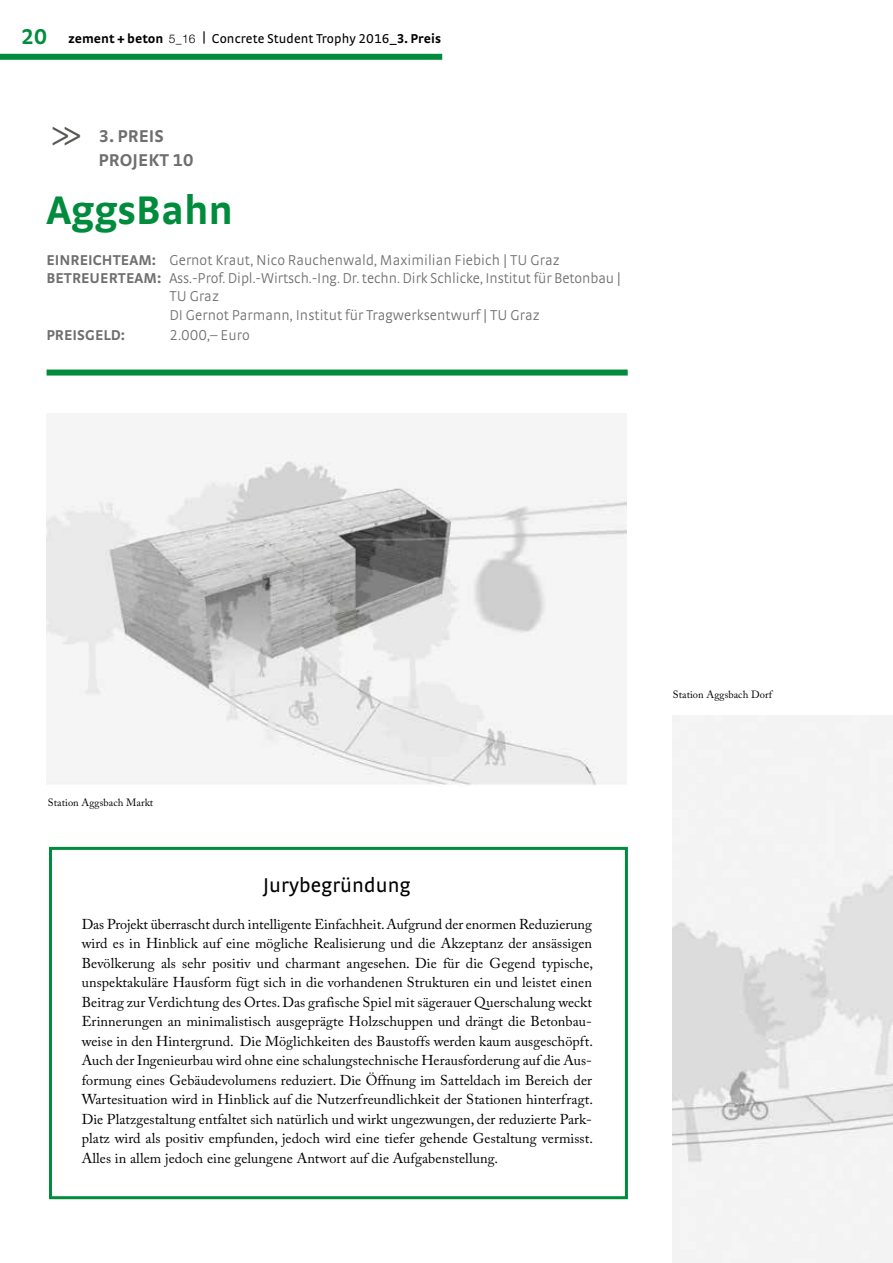
<style>
.page{position:relative;width:893px;height:1263px;background:#fff}
.page>*{position:absolute;margin:0;border:0;box-sizing:border-box;transform-origin:0 0}
.t1{font:700 42px "Strada TF";color:#008c3c}
.t2{font:36px "Helvetica Neue LT";color:#575756;scale:.83 1}
.t3{font:700 22.5px "Strada TF";color:#008c3c}
.t4{font:21px "Strada TF";letter-spacing:.005em;color:#000}
.t5{font:700 18px/23.7px "Strada TF";letter-spacing:.005em;color:#706f6f}
.t6{font:300 15px "Strada TF";letter-spacing:.005em;color:#706f6f}
.t7{font:700 15px "Strada TF";letter-spacing:.005em;color:#706f6f}
.t8{font:14.25px/19.5px "Adobe Caslon Pro";letter-spacing:.005em;color:#000;text-align:justify}
.t9{font:13.5px "Strada TF";letter-spacing:.005em;color:#000}
.t10{font:700 13.5px "Strada";color:#000}
.t11{font:10.5px "Adobe Caslon Pro";letter-spacing:.005em;color:#000}
.s1{font-weight:700}
.s2{font-family:"Helvetica Neue LT";font-weight:300;font-size:12px}
</style>
<div class="page">
<div style="left:0;top:54px;width:442px;height:6px;background:#008c3c"></div>
<div style="left:49px;top:847px;width:579px;height:352px;border:3px solid #008c3c"></div>
<div style="left:47px;top:369px;width:581px;height:6px;background:#008c3c"></div>
<img style="left:673px;top:716px;width:220px;height:547px">
<img style="left:47px;top:454px;width:579px;height:332px">
<h3 class="t3" style="left:21px;top:23px;width:27px">20</h3>
<p class="t9" style="left:202px;top:31px;width:240px"><sup>|</sup> Concrete Student Trophy 2016_<span class="s1">3. Preis</span></p>
<p class="t10" style="left:68px;top:31px;width:129px">zement + beton <span class="s2">5_16</span></p>
<h2 class="t2" style="left:82px;top:161px;width:38px;rotate:-180deg">&lt;&lt;</h2>
<p class="t5" style="left:99px;top:124px;width:96px">3. PREIS<br>PROJEKT 10</p>
<h1 class="t1" style="left:46px;top:185px;width:188px">AggsBahn</h1>
<p class="t6" style="left:46px;top:251px;width:515px"><span class="s1">EINREICHTEAM:</span> Gernot Kraut, Nico Rauchenwald, Maximilian Fiebich | TU Graz</p>
<p class="t6" style="left:46px;top:269px;width:576px"><span class="s1">BETREUERTEAM:</span> Ass.-Prof. Dipl.-Wirtsch.-Ing. Dr. techn. Dirk Schlicke, Institut für Betonbau |</p>
<p class="t6" style="left:169px;top:287px;width:51px">TU Graz</p>
<p class="t6" style="left:169px;top:307px;width:372px">DI Gernot Parmann, Institut für Tragwerksentwurf | TU Graz</p>
<p class="t7" style="left:46px;top:326px;width:81px">PREISGELD:</p>
<p class="t6" style="left:169px;top:326px;width:82px">2.000,– Euro</p>
<p class="t11" style="left:48px;top:797px;width:107px">Station Aggsbach Markt</p>
<h3 class="t4" style="left:263px;top:873px;width:149px">Jurybegründung</h3>
<p class="t8" style="left:82px;top:914px;width:513px">Das Projekt überrascht durch intelligente Einfachheit. Aufgrund der enormen Reduzierung wird es in Hinblick auf eine mögliche Realisierung und die Akzeptanz der ansässigen Bevölkerung als sehr positiv und charmant angesehen. Die für die Gegend typische, unspektakuläre Hausform fügt sich in die vorhandenen Strukturen ein und leistet einen Beitrag zur Verdichtung des Ortes. Das grafische Spiel mit sägerauer Querschalung weckt Erinnerungen an minimalistisch ausgeprägte Holzschuppen und drängt die Betonbau&shy;weise in den Hintergrund. Die Möglichkeiten des Baustoffs werden kaum ausgeschöpft.<br>Auch der Ingenieurbau wird ohne eine schalungstechnische Herausforderung auf die Aus&shy;formung eines Gebäudevolumens reduziert. Die Öffnung im Satteldach im Bereich der Wartesituation wird in Hinblick auf die Nutzerfreundlichkeit der Stationen hinterfragt.<br>Die Platzgestaltung entfaltet sich natürlich und wirkt ungezwungen, der reduzierte Park&shy;platz wird als positiv empfunden, jedoch wird eine tiefer gehende Gestaltung vermisst.<br>Alles in allem jedoch eine gelungene Antwort auf die Aufgabenstellung.</p>
<p class="t11" style="left:673px;top:688px;width:101px">Station Aggsbach Dorf</p>
</div>
